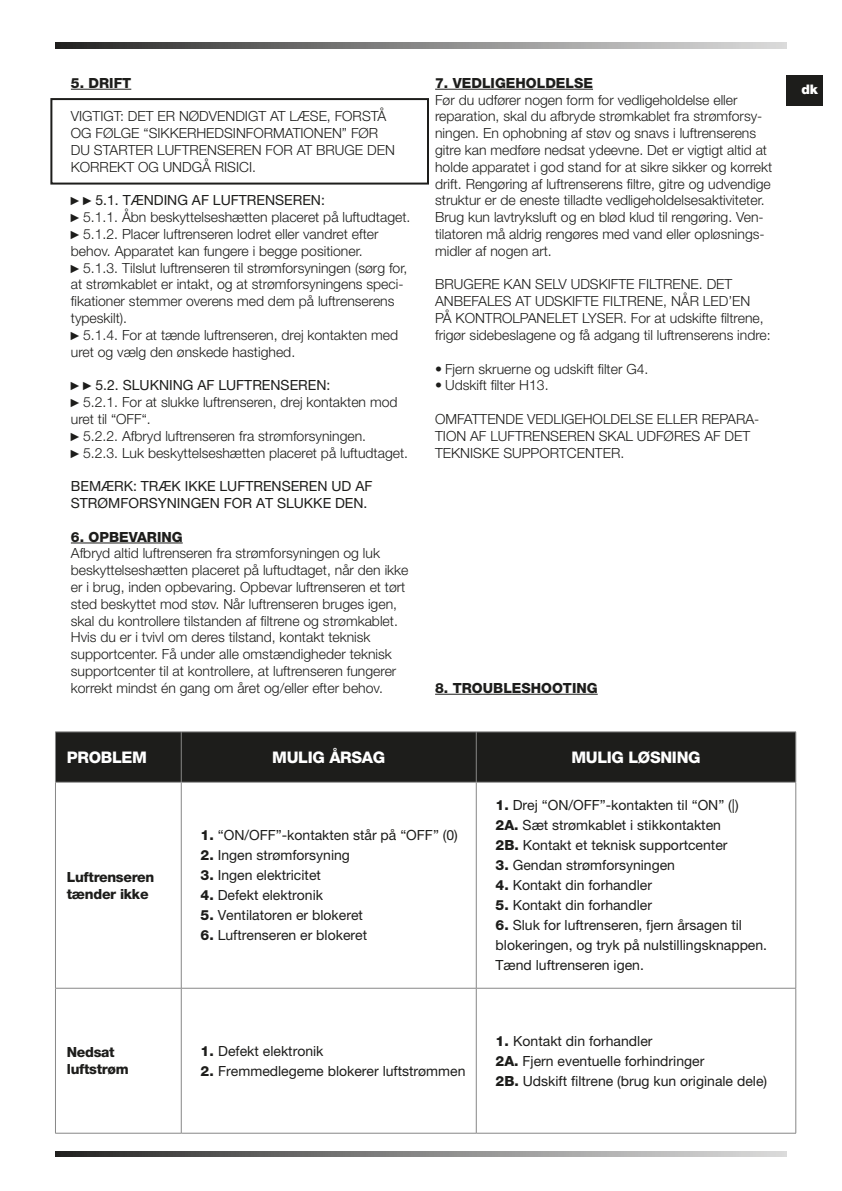
<style>
.page{position:relative;width:842px;height:1191px;background:#fff}
.page>*{position:absolute;margin:0;border:0;box-sizing:border-box;transform-origin:0 0}
.t1{font:800 16px "Helvetica Neue LT Pro";letter-spacing:-.02em;color:#fff}
.t2{font:300 14px/16.8px "Helvetica Neue LT Pro";color:#1d1d1b}
.t3{font:14px/16.8px "Helvetica Neue LT Pro";color:#1d1d1b}
.t4{font:800 14px "Helvetica Neue LT Pro";color:#1d1d1b}
.t5{font:800 14px/16.8px "Helvetica Neue LT Pro";letter-spacing:-.02em;color:#1d1d1b}
.t6{font:900 13.2px "Helvetica Neue LT Pro";color:#fff}
.s1{font-family:"Andale Mono"}
.s2{font-family:"Andale Mono";font-weight:400}
.s3{font-weight:800}
</style>
<div class="page">
<hr style="left:71px;top:89px;width:60px;height:1px;background:#1d1d1b">
<hr style="left:71px;top:542px;width:112px;height:1px;background:#1d1d1b">
<hr style="left:435px;top:89px;width:158px;height:1px;background:#1d1d1b">
<hr style="left:435px;top:694px;width:163px;height:1px;background:#1d1d1b">
<div style="left:50px;top:98px;width:379px;height:87px;border:2px solid #1d1d1b"></div>
<div style="left:787px;top:75px;width:36px;height:31px;background:#1d1d1b"></div>
<svg style="left:55px;top:43px;width:732px;height:5px;background:#848483"></svg>
<svg style="left:55px;top:1151px;width:732px;height:6px;background:#848483"></svg>
<div style="left:56px;top:732px;width:739px;height:50px;background:#1d1d1b"></div>
<svg style="left:56px;top:783px;width:739px;height:349px"></svg>
<hr style="left:55px;top:731px;width:126px;height:1px;background:#878787">
<hr style="left:55px;top:732px;width:1px;height:50px;background:#878787">
<hr style="left:181px;top:731px;width:295px;height:1px;background:#878787">
<hr style="left:181px;top:732px;width:1px;height:50px;background:#878787">
<hr style="left:476px;top:731px;width:320px;height:1px;background:#878787">
<hr style="left:476px;top:732px;width:1px;height:50px;background:#878787">
<hr style="left:795px;top:732px;width:1px;height:50px;background:#878787">
<hr style="left:55px;top:782px;width:126px;height:1px;background:#878787">
<hr style="left:55px;top:782px;width:1px;height:206px;background:#878787">
<hr style="left:181px;top:782px;width:295px;height:1px;background:#878787">
<hr style="left:181px;top:782px;width:1px;height:206px;background:#878787">
<hr style="left:476px;top:782px;width:320px;height:1px;background:#878787">
<hr style="left:476px;top:782px;width:1px;height:206px;background:#878787">
<hr style="left:795px;top:782px;width:1px;height:206px;background:#878787">
<hr style="left:55px;top:988px;width:126px;height:1px;background:#878787">
<hr style="left:55px;top:988px;width:1px;height:145px;background:#878787">
<hr style="left:181px;top:988px;width:295px;height:1px;background:#878787">
<hr style="left:181px;top:988px;width:1px;height:145px;background:#878787">
<hr style="left:476px;top:988px;width:320px;height:1px;background:#878787">
<hr style="left:476px;top:988px;width:1px;height:145px;background:#878787">
<hr style="left:795px;top:988px;width:1px;height:145px;background:#878787">
<hr style="left:55px;top:1132px;width:126px;height:1px;background:#878787">
<hr style="left:181px;top:1132px;width:295px;height:1px;background:#878787">
<hr style="left:476px;top:1132px;width:320px;height:1px;background:#878787">
<p class="t4" style="left:71px;top:74px;width:62px">5. DRIFT</p>
<p class="t2" style="left:71px;top:108px;width:325px">VIGTIGT: DET ER NØDVENDIGT AT LÆSE, FORSTÅ OG FØLGE “SIKKERHEDSINFORMATIONEN” FØR DU STARTER LUFTRENSEREN FOR AT BRUGE DEN KORREKT OG UNDGÅ RISICI.</p>
<p class="t3" style="left:71px;top:192px;width:256px"><span class="s1">► ►</span> 5.1. TÆNDING AF LUFTRENSEREN:</p>
<p class="t2" style="left:71px;top:209px;width:341px"><span class="s2">►</span> 5.1.1. Åbn beskyttelseshætten placeret på luftudtaget.</p>
<p class="t2" style="left:71px;top:225px;width:309px"><span class="s2">►</span> 5.1.2. Placer luftrenseren lodret eller vandret efter behov. Apparatet kan fungere i begge positioner.</p>
<p class="t2" style="left:71px;top:259px;width:338px"><span class="s2">►</span> 5.1.3. Tilslut luftrenseren til strømforsyningen (sørg for, at strømkablet er intakt, og at strømforsyningens speci&shy;fikationer stemmer overens med dem på luftrenserens typeskilt).</p>
<p class="t2" style="left:71px;top:326px;width:329px"><span class="s2">►</span> 5.1.4. For at tænde luftrenseren, drej kontakten med uret og vælg den ønskede hastighed.</p>
<p class="t3" style="left:71px;top:377px;width:261px"><span class="s1">► ►</span> 5.2. SLUKNING AF LUFTRENSEREN:</p>
<p class="t2" style="left:71px;top:393px;width:328px"><span class="s2">►</span> 5.2.1. For at slukke luftrenseren, drej kontakten mod uret til “OFF“.</p>
<p class="t2" style="left:71px;top:427px;width:297px"><span class="s2">►</span> 5.2.2. Afbryd luftrenseren fra strømforsyningen.</p>
<p class="t2" style="left:71px;top:444px;width:339px"><span class="s2">►</span> 5.2.3. Luk beskyttelseshætten placeret på luftudtaget.</p>
<p class="t3" style="left:71px;top:477px;width:303px">BEMÆRK: TRÆK IKKE LUFTRENSEREN UD AF<br>STRØMFORSYNINGEN FOR AT SLUKKE DEN.</p>
<p class="t4" style="left:71px;top:528px;width:113px">6. OPBEVARING</p>
<p class="t2" style="left:71px;top:545px;width:339px">Afbryd altid luftrenseren fra strømforsyningen og luk beskyttelseshætten placeret på luftudtaget, når den ikke er i brug, inden opbevaring. Opbevar luftrenseren et tørt sted beskyttet mod støv. Når luftrenseren bruges igen, skal du kontrollere tilstanden af filtrene og strømkablet.<br>Hvis du er i tvivl om deres tilstand, kontakt teknisk supportcenter. Få under alle omstændigheder teknisk supportcenter til at kontrollere, at luftrenseren fungerer korrekt mindst én gang om året og/eller efter behov.</p>
<p class="t4" style="left:435px;top:74px;width:159px">7. VEDLIGEHOLDELSE</p>
<p class="t2" style="left:435px;top:91px;width:339px">Før du udfører nogen form for vedligeholdelse eller reparation, skal du afbryde strømkablet fra strømforsy&shy;ningen. En ophobning af støv og snavs i luftrenserens gitre kan medføre nedsat ydeevne. Det er vigtigt altid at holde apparatet i god stand for at sikre sikker og korrekt drift. Rengøring af luftrenserens filtre, gitre og udvendige struktur er de eneste tilladte vedligeholdelsesaktiviteter.<br>Brug kun lavtryksluft og en blød klud til rengøring. Ven&shy;tilatoren må aldrig rengøres med vand eller opløsnings&shy;midler af nogen art.</p>
<p class="t2" style="left:435px;top:276px;width:337px">BRUGERE KAN SELV UDSKIFTE FILTRENE. DET ANBEFALES AT UDSKIFTE FILTRENE, NÅR LED’EN<br>PÅ KONTROLPANELET LYSER. For at udskifte filtrene, frigør sidebeslagene og få adgang til luftrenserens indre:</p>
<p class="t2" style="left:435px;top:360px;width:215px">• Fjern skruerne og udskift filter G4.</p>
<p class="t2" style="left:435px;top:377px;width:115px">• Udskift filter H13.</p>
<p class="t2" style="left:435px;top:410px;width:326px">OMFATTENDE VEDLIGEHOLDELSE ELLER REPARA-<br>TION AF LUFTRENSEREN SKAL UDFØRES AF DET<br>TEKNISKE SUPPORTCENTER.</p>
<p class="t4" style="left:435px;top:679px;width:164px">8. TROUBLESHOOTING</p>
<p class="t1" style="left:67px;top:747px;width:82px">PROBLEM</p>
<p class="t1" style="left:272px;top:747px;width:114px">MULIG ÅRSAG</p>
<p class="t1" style="left:571px;top:747px;width:131px">MULIG LØSNING</p>
<p class="t5" style="left:67px;top:868px;width:89px">Luftrenseren tænder ikke</p>
<p class="t4" style="left:67px;top:1044px;width:49px">Nedsat</p>
<p class="t5" style="left:67px;top:1060px;width:64px">luftstrøm</p>
<p class="t3" style="left:201px;top:826px;width:259px"><span class="s3">1.</span> “ON/OFF”-kontakten står på “OFF” (0)</p>
<p class="t3" style="left:201px;top:846px;width:151px"><span class="s3">2.</span> Ingen strømforsyning</p>
<p class="t3" style="left:201px;top:866px;width:122px"><span class="s3">3.</span> Ingen elektricitet</p>
<p class="t3" style="left:201px;top:886px;width:124px"><span class="s3">4.</span> Defekt elektronik</p>
<p class="t3" style="left:201px;top:906px;width:164px"><span class="s3">5.</span> Ventilatoren er blokeret</p>
<p class="t3" style="left:201px;top:926px;width:168px"><span class="s3">6.</span> Luftrenseren er blokeret</p>
<p class="t3" style="left:201px;top:1042px;width:124px"><span class="s3">1.</span> Defekt elektronik</p>
<p class="t3" style="left:201px;top:1062px;width:266px"><span class="s3">2.</span> Fremmedlegeme blokerer luftstrømmen</p>
<p class="t3" style="left:496px;top:796px;width:244px"><span class="s3">1.</span> Drej “ON/OFF”-kontakten til “ON” (|)</p>
<p class="t3" style="left:496px;top:816px;width:227px"><span class="s3">2A.</span> Sæt strømkablet i stikkontakten</p>
<p class="t3" style="left:496px;top:836px;width:233px"><span class="s3">2B.</span> Kontakt et teknisk supportcenter</p>
<p class="t3" style="left:496px;top:856px;width:181px"><span class="s3">3.</span> Gendan strømforsyningen</p>
<p class="t3" style="left:496px;top:876px;width:158px"><span class="s3">4.</span> Kontakt din forhandler</p>
<p class="t3" style="left:496px;top:896px;width:158px"><span class="s3">5.</span> Kontakt din forhandler</p>
<p class="t3" style="left:496px;top:916px;width:248px"><span class="s3">6.</span> Sluk for luftrenseren, fjern årsagen til</p>
<p class="t3" style="left:496px;top:935px;width:273px;line-height:20px">blokeringen, og tryk på nulstillingsknappen.<br>Tænd luftrenseren igen.</p>
<p class="t3" style="left:496px;top:1032px;width:158px"><span class="s3">1.</span> Kontakt din forhandler</p>
<p class="t3" style="left:496px;top:1052px;width:210px"><span class="s3">2A.</span> Fjern eventuelle forhindringer</p>
<p class="t3" style="left:496px;top:1072px;width:273px"><span class="s3">2B.</span> Udskift filtrene (brug kun originale dele)</p>
<p class="t6" style="left:801px;top:81px;width:18px">dk</p>
</div>
